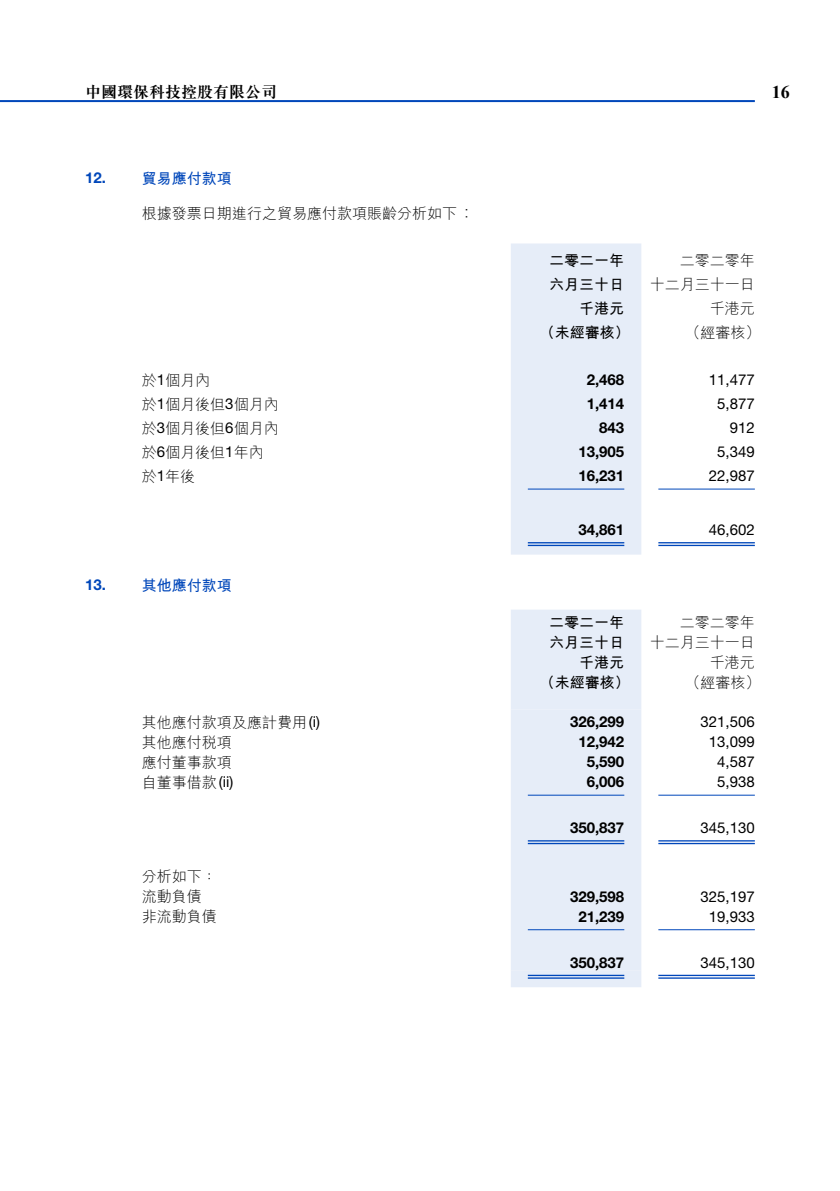
<style>
.page{position:relative;width:840px;height:1191px;background:#fff}
.page>*{position:absolute;margin:0;border:0;box-sizing:border-box;transform-origin:0 0}
.t1{font:700 18px "Times New Roman";color:#000}
.t2{font:700 16px "M Sung HK";color:#000}
.t3{font:300 15px/24px "M Hei HK";color:#000;text-align:right}
.t4{font:15px "Helvetica Neue LT Std";color:#000}
.t5{font:700 15px "Helvetica Neue LT Std";color:#000}
.t6{font:700 15px/24px "M Hei HK";color:#000}
.t7{font:700 15px "M Hei HK";color:#0047ba}
.t8{font:700 15px "Helvetica Neue LT Std";color:#0047ba}
.s1{font-family:"Helvetica Neue LT Std";font-weight:400}
</style>
<div class="page">
<hr style="left:0;top:100px;width:754px;height:2px;background:#0047ba">
<div style="left:511px;top:243px;width:130px;height:311px;background:#e6edf8"></div>
<hr style="left:527px;top:488px;width:97px;height:1px;background:#0047ba">
<hr style="left:658px;top:488px;width:96px;height:1px;background:#0047ba">
<hr style="left:527px;top:542px;width:97px;height:1px;background:#0047ba">
<hr style="left:527px;top:545px;width:97px;height:1px;background:#0047ba">
<hr style="left:658px;top:542px;width:96px;height:1px;background:#0047ba">
<hr style="left:658px;top:545px;width:96px;height:1px;background:#0047ba">
<div style="left:511px;top:610px;width:130px;height:377px;background:#e6edf8"></div>
<div style="left:511px;top:709px;width:130px;height:261px;background:#e6edf8"></div>
<hr style="left:527px;top:794px;width:97px;height:1px;background:#0047ba">
<hr style="left:658px;top:794px;width:96px;height:1px;background:#0047ba">
<hr style="left:527px;top:840px;width:97px;height:1px;background:#0047ba">
<hr style="left:527px;top:843px;width:97px;height:1px;background:#0047ba">
<hr style="left:658px;top:840px;width:96px;height:1px;background:#0047ba">
<hr style="left:658px;top:843px;width:96px;height:1px;background:#0047ba">
<hr style="left:527px;top:929px;width:97px;height:1px;background:#0047ba">
<hr style="left:658px;top:929px;width:96px;height:1px;background:#0047ba">
<hr style="left:527px;top:974px;width:97px;height:2px;background:#0047ba">
<hr style="left:527px;top:977px;width:97px;height:1px;background:#0047ba">
<hr style="left:658px;top:974px;width:96px;height:2px;background:#0047ba">
<hr style="left:658px;top:977px;width:96px;height:1px;background:#0047ba">
<p class="t2" style="left:85px;top:81px;width:193px">中國環保科技控股有限公司</p>
<p class="t8" style="left:85px;top:168px;width:22px">12.</p>
<p class="t7" style="left:142px;top:167px;width:91px">貿易應付款項</p>
<p class="t3" style="left:142px;top:201px;width:333px">根據發票日期進行之貿易應付款項賬齡分析如下‥</p>
<p class="t3" style="left:142px;top:367px;width:70px">於<span class="s1">1</span>個月內</p>
<p class="t3" style="left:142px;top:391px;width:138px">於<span class="s1">1</span>個月後但<span class="s1">3</span>個月內</p>
<p class="t3" style="left:142px;top:415px;width:138px">於<span class="s1">3</span>個月後但<span class="s1">6</span>個月內</p>
<p class="t3" style="left:142px;top:439px;width:123px">於<span class="s1">6</span>個月後但<span class="s1">1</span>年內</p>
<p class="t3" style="left:142px;top:463px;width:55px">於<span class="s1">1</span>年後</p>
<p class="t8" style="left:85px;top:575px;width:22px">13.</p>
<p class="t7" style="left:142px;top:574px;width:91px">其他應付款項</p>
<p class="t3" style="left:142px;top:709px;width:179px">其他應付款項及應計費用 <span class="s1">(i(</span></p>
<p class="t3" style="left:142px;top:729px;width:91px">其他應付稅項</p>
<p class="t3" style="left:142px;top:749px;width:91px">應付董事款項</p>
<p class="t3" style="left:142px;top:769px;width:93px">自董事借款 <span class="s1">(i i(</span></p>
<p class="t3" style="left:142px;top:864px;width:76px">分析如下：</p>
<p class="t3" style="left:142px;top:884px;width:61px">流動負債</p>
<p class="t3" style="left:142px;top:904px;width:76px">非流動負債</p>
<p class="t1" style="left:771px;top:79px;width:19px">16</p>
<p class="t6" style="left:549px;top:247px;width:76px">二零二一年六月三十日</p>
<p class="t3" style="left:649px;top:247px;width:106px">二零二零年<br>十二月三十一日千港元</p>
<p class="t6" style="left:579px;top:295px;width:46px">千港元</p>
<p class="t6" style="left:539px;top:319px;width:91px">（未經審核）</p>
<p class="t3" style="left:685px;top:319px;width:76px">（經審核(</p>
<p class="t5" style="left:586px;top:370px;width:39px">2,468</p>
<p class="t4" style="left:708px;top:370px;width:47px">11,477</p>
<p class="t5" style="left:586px;top:394px;width:39px">1,414</p>
<p class="t4" style="left:716px;top:394px;width:39px">5,877</p>
<p class="t5" style="left:599px;top:418px;width:27px">843</p>
<p class="t4" style="left:729px;top:418px;width:27px">912</p>
<p class="t5" style="left:578px;top:442px;width:47px">13,905</p>
<p class="t4" style="left:716px;top:442px;width:39px">5,349</p>
<p class="t5" style="left:578px;top:466px;width:47px">16,231</p>
<p class="t4" style="left:708px;top:466px;width:47px">22,987</p>
<p class="t5" style="left:578px;top:520px;width:47px">34,861</p>
<p class="t4" style="left:708px;top:520px;width:47px">46,602</p>
<p class="t6" style="left:549px;top:611px;width:76px;line-height:20px">二零二一年六月三十日</p>
<p class="t3" style="left:649px;top:611px;width:106px;line-height:20px">二零二零年<br>十二月三十一日千港元</p>
<p class="t6" style="left:579px;top:649px;width:46px">千港元</p>
<p class="t6" style="left:539px;top:669px;width:91px">（未經審核）</p>
<p class="t3" style="left:685px;top:669px;width:76px">（經審核(</p>
<p class="t5" style="left:569px;top:712px;width:56px">326,299</p>
<p class="t4" style="left:700px;top:712px;width:56px">321,506</p>
<p class="t5" style="left:578px;top:732px;width:47px">12,942</p>
<p class="t4" style="left:708px;top:732px;width:47px">13,099</p>
<p class="t5" style="left:586px;top:752px;width:39px">5,590</p>
<p class="t4" style="left:716px;top:752px;width:39px">4,587</p>
<p class="t5" style="left:586px;top:772px;width:39px">6,006</p>
<p class="t4" style="left:716px;top:772px;width:39px">5,938</p>
<p class="t5" style="left:569px;top:818px;width:56px">350,837</p>
<p class="t4" style="left:700px;top:818px;width:56px">345,130</p>
<p class="t5" style="left:569px;top:887px;width:56px">329,598</p>
<p class="t4" style="left:700px;top:887px;width:56px">325,197</p>
<p class="t5" style="left:578px;top:907px;width:47px">21,239</p>
<p class="t4" style="left:708px;top:907px;width:47px">19,933</p>
<p class="t5" style="left:569px;top:953px;width:56px">350,837</p>
<p class="t4" style="left:700px;top:953px;width:56px">345,130</p>
</div>
